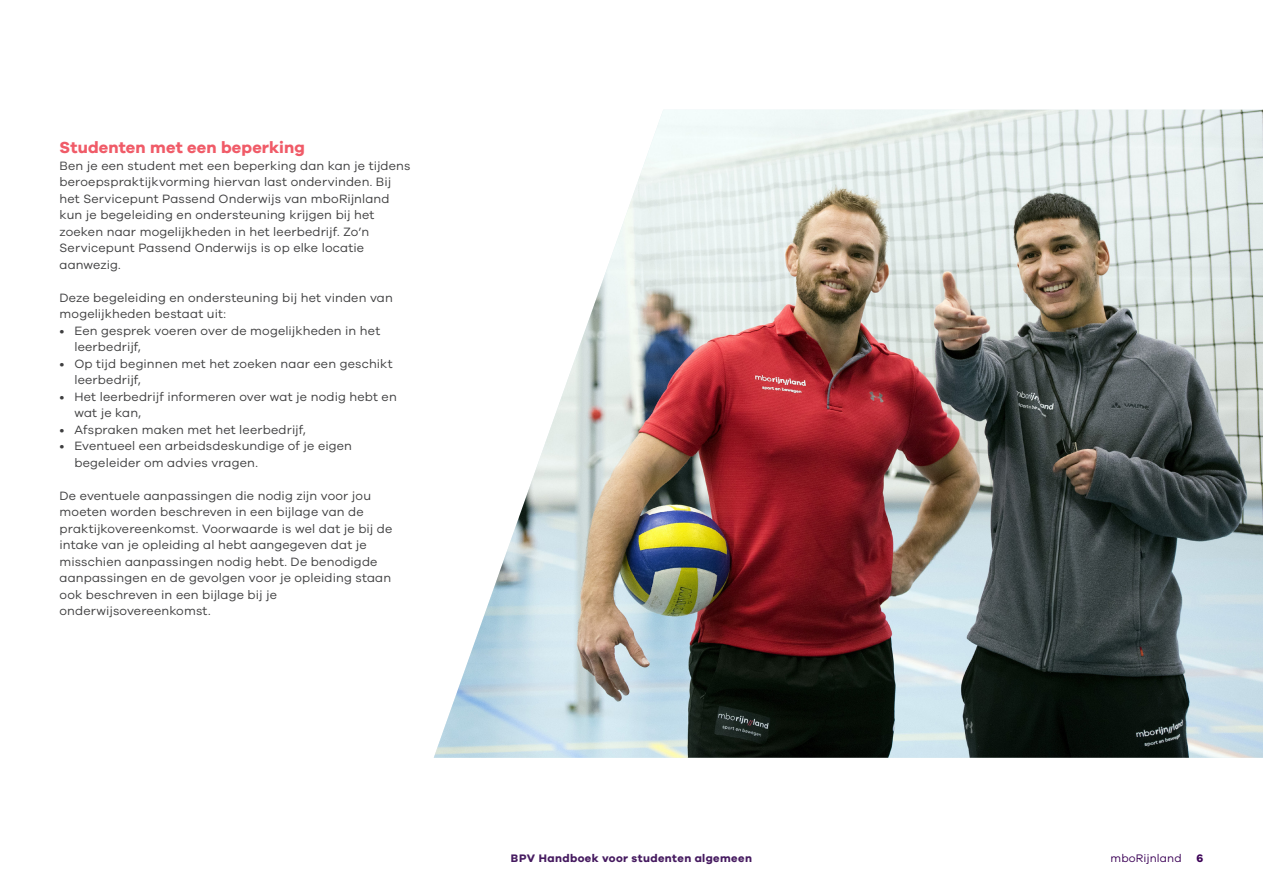
<style>
.page{position:relative;width:1263px;height:893px;background:#fff}
.page>*{position:absolute;margin:0;border:0;box-sizing:border-box;transform-origin:0 0}
.t1{font:700 16.5px "Galano Grotesque";letter-spacing:.01em;color:#f05b68}
.t2{font:12.45px/16.5px "Galano Grotesque";letter-spacing:.01em;color:#3e3e3f}
.t3{font:700 11.25px "Galano Grotesque";letter-spacing:.035em;color:#461b60}
.t4{font:11.25px "Galano Grotesque";letter-spacing:.01em;color:#3b0056}
.t5{font:700 11.25px "Galano Grotesque";color:#3b0056}
</style>
<div class="page">
<img style="left:434px;top:110px;width:829px;height:648px">
<h1 class="t1" style="left:60px;top:137px;width:247px">Studenten met een beperking</h1>
<p class="t2" style="left:60px;top:157px;width:352px">Ben je een student met een beperking dan kan je tijdens beroepspraktijkvorming hiervan last ondervinden. Bij het Servicepunt Passend Onderwijs van mboRijnland kun je begeleiding en ondersteuning krijgen bij het zoeken naar mogelijkheden in het leerbedrijf. Zo’n Servicepunt Passend Onderwijs is op elke locatie aanwezig.</p>
<p class="t2" style="left:60px;top:289px;width:335px">Deze begeleiding en ondersteuning bij het vinden van mogelijkheden bestaat uit:</p>
<p class="t2" style="left:74px;top:322px;width:307px;text-indent:-15px">• Een gesprek voeren over de mogelijkheden in het leerbedrijf,</p>
<p class="t2" style="left:74px;top:355px;width:320px;text-indent:-15px">• Op tijd beginnen met het zoeken naar een geschikt leerbedrijf,</p>
<p class="t2" style="left:74px;top:388px;width:324px;text-indent:-15px">• Het leerbedrijf informeren over wat je nodig hebt en wat je kan,</p>
<p class="t2" style="left:60px;top:421px;width:248px">• Afspraken maken met het leerbedrijf,</p>
<p class="t2" style="left:74px;top:437px;width:279px;text-indent:-15px">• Eventueel een arbeidsdeskundige of je eigen begeleider om advies vragen.</p>
<p class="t2" style="left:60px;top:487px;width:334px">De eventuele aanpassingen die nodig zijn voor jou moeten worden beschreven in een bijlage van de praktijkovereenkomst. Voorwaarde is wel dat je bij de intake van je opleiding al hebt aangegeven dat je misschien aanpassingen nodig hebt. De benodigde aanpassingen en de gevolgen voor je opleiding staan ook beschreven in een bijlage bij je onderwijsovereenkomst.</p>
<p class="t3" style="left:511px;top:851px;width:243px">BPV Handboek voor studenten algemeen</p>
<p class="t4" style="left:1110px;top:851px;width:73px">mboRijnland</p>
<p class="t5" style="left:1196px;top:851px;width:8px">6</p>
</div>
